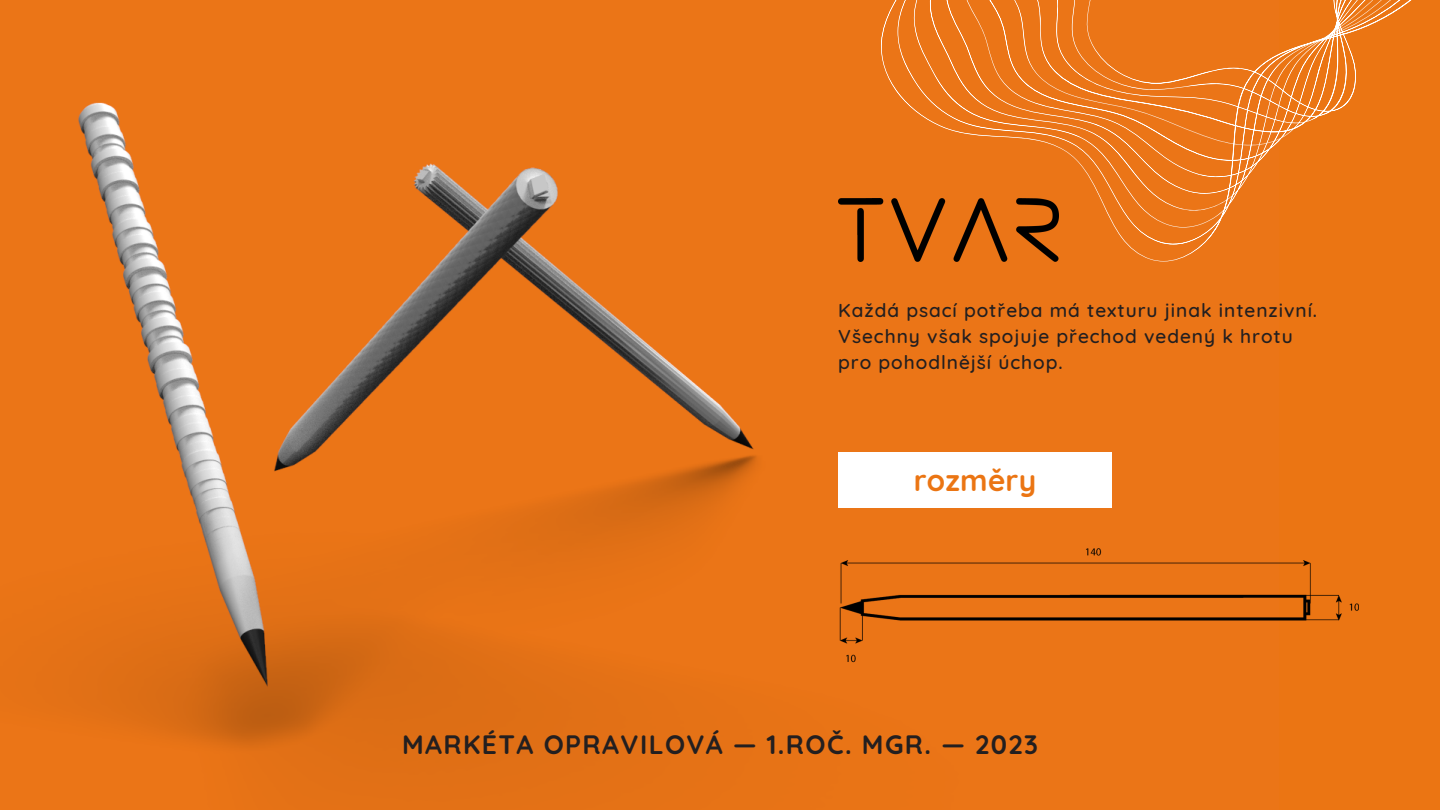
<style>
.page{position:relative;width:1440px;height:810px;background:#eb7513}
.page>*{position:absolute;margin:0;border:0;box-sizing:border-box;transform-origin:0 0}
.t1{font:700 29.8px "Quicksand";letter-spacing:.01em;color:#eb7513}
.t2{font:700 26.5px "Quicksand";letter-spacing:.055em;color:#231f20}
.t3{font:500 19.1px/26.2px "Quicksand";letter-spacing:.05em;color:#231f20}
</style>
<div class="page">
<img style="left:78px;top:102px;width:1092px;height:673px">
<svg style="left:880px;top:0;width:532px;height:261px"></svg>
<img style="left:838px;top:198px;width:221px;height:63px">
<div style="left:838px;top:452px;width:274px;height:55px;background:#fff"></div>
<img style="left:838px;top:545px;width:521px;height:127px">
<p class="t3" style="left:838px;top:296px;width:480px">Každá psací potřeba má texturu jinak intenzivní.<br>Všechny však spojuje přechod vedený k hrotu pro pohodlnější úchop.</p>
<p class="t1" style="left:914px;top:461px;width:124px">rozměry</p>
<p class="t2" style="left:402px;top:728px;width:637px">MARKÉTA OPRAVILOVÁ — 1.ROČ. MGR. — 2023</p>
</div>
